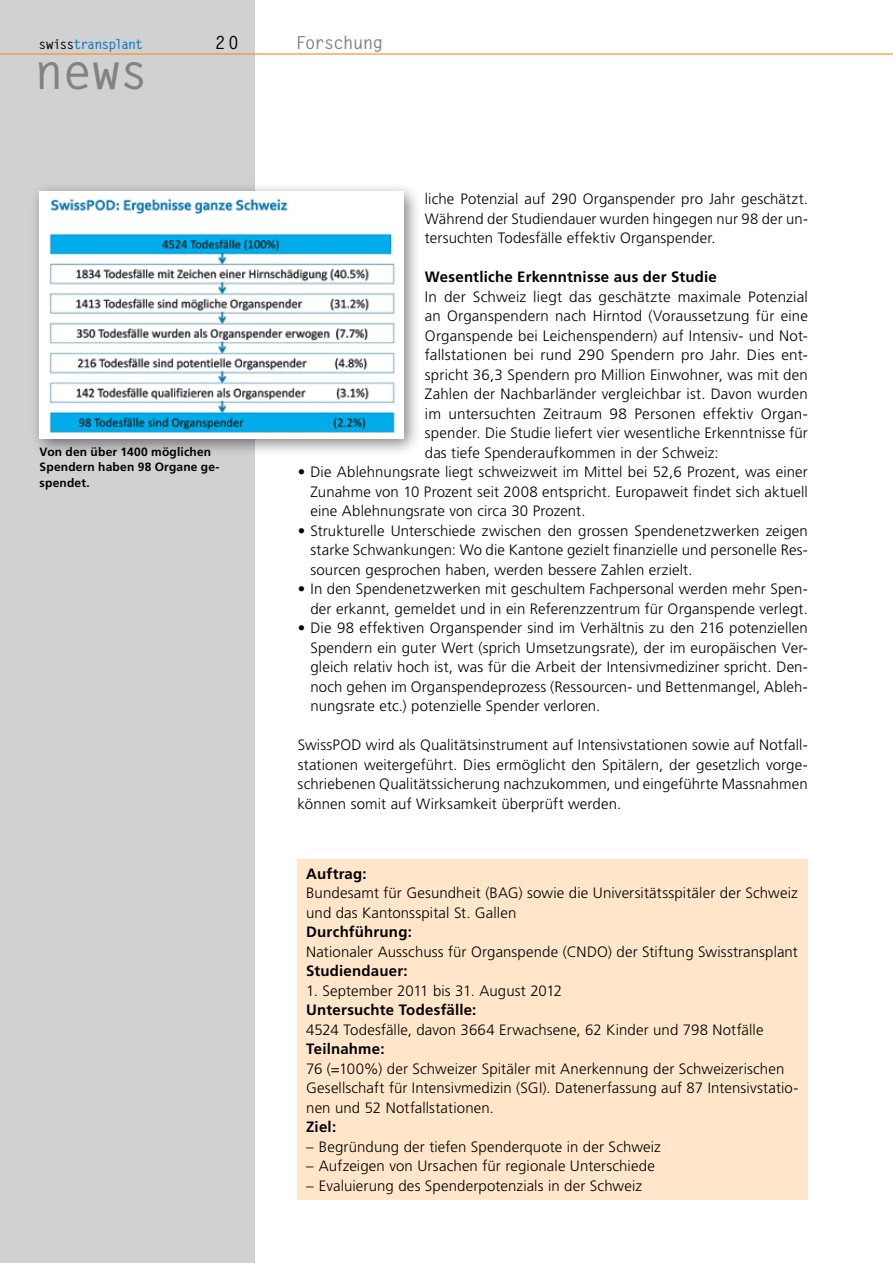
<style>
.page{position:relative;width:893px;height:1263px;background:#fff}
.page>*{position:absolute;margin:0;border:0;box-sizing:border-box;transform-origin:0 0}
.t1{font:700 49.5px "Letter Gothic Std";color:#808285}
.t2{font:700 18px "Letter Gothic Std";letter-spacing:-.065em;color:#808285}
.t3{font:700 18px "Letter Gothic Std";color:#000}
.t4{font:300 15px/19.5px "Frutiger";letter-spacing:.01em;color:#000;text-align:justify}
.t5{font:700 15px "Frutiger";letter-spacing:.015em;color:#000}
.t6{font:700 13.5px "Letter Gothic Std";letter-spacing:-.08em;color:#0072bc}
.t7{font:700 12px/15.8px "Frutiger";letter-spacing:.015em;color:#000}
.s1{color:#000}
</style>
<div class="page">
<div style="left:0;top:0;width:255px;height:1263px;background:#cfd1d2"></div>
<hr style="left:0;top:53px;width:893px;height:2px;background:#f7941e">
<div style="left:298px;top:859px;width:510px;height:340px;background:#ffe6ca"></div>
<div style="left:30px;top:181px;width:392px;height:276px;background:#000;opacity:.5"></div>
<img style="left:40px;top:191px;width:364px;height:247px">
<p class="t6" style="left:38px;top:36px;width:106px"><span class="s1">swiss</span>transplant</p>
<p class="t3" style="left:215px;top:31px;width:26px">20</p>
<h1 class="t1" style="left:34px;top:41px;width:116px">news</h1>
<p class="t7" style="left:40px;top:444px;width:181px">Von den über 1400 möglichen<br>Spendern haben 98 Organe ge&shy;spendet.</p>
<p class="t2" style="left:296px;top:31px;width:89px">Forschung</p>
<p class="t4" style="left:425px;top:189px;width:385px">liche Potenzial auf 290 Organspender pro Jahr geschätzt.<br>Während der Studiendauer wurden hingegen nur 98 der un&shy;tersuchten Todesfälle effektiv Organspender.</p>
<p class="t5" style="left:425px;top:268px;width:294px">Wesentliche Erkenntnisse aus der Studie</p>
<p class="t4" style="left:425px;top:287px;width:385px">In der Schweiz liegt das geschätzte maximale Potenzial an Organspendern nach Hirntod (Voraussetzung für eine Organspende bei Leichenspendern) auf Intensiv- und Not&shy;fallstationen bei rund 290 Spendern pro Jahr. Dies ent&shy;spricht 36,3 Spendern pro Million Einwohner, was mit den Zahlen der Nachbarländer vergleichbar ist. Davon wurden im untersuchten Zeitraum 98 Personen effektiv Organ&shy;spender. Die Studie liefert vier wesentliche Erkenntnisse für das tiefe Spenderaufkommen in der Schweiz:</p>
<p class="t4" style="left:310px;top:462px;width:499px;text-indent:-13px">• Die Ablehnungsrate liegt schweizweit im Mittel bei 52,6 Prozent, was einer Zunahme von 10 Prozent seit 2008 entspricht. Europaweit findet sich aktuell eine Ablehnungsrate von circa 30 Prozent.</p>
<p class="t4" style="left:310px;top:521px;width:499px;text-indent:-13px">• Strukturelle Unterschiede zwischen den grossen Spendenetzwerken zeigen starke Schwankungen: Wo die Kantone gezielt finanzielle und personelle Res&shy;sourcen gesprochen haben, werden bessere Zahlen erzielt.</p>
<p class="t4" style="left:298px;top:579px;width:512px;text-align:right">• In den Spendenetzwerken mit geschultem Fachpersonal werden mehr Spen&shy;der erkannt, gemeldet und in ein Referenzzentrum für Organspende verlegt.</p>
<p class="t4" style="left:310px;top:618px;width:499px;text-indent:-13px">• Die 98 effektiven Organspender sind im Verhältnis zu den 216 potenziellen Spendern ein guter Wert (sprich Umsetzungsrate), der im europäischen Ver&shy;gleich relativ hoch ist, was für die Arbeit der Intensivmediziner spricht. Den&shy;noch gehen im Organspendeprozess (Ressourcen- und Bettenmangel, Ableh&shy;nungsrate etc.) potenzielle Spender verloren.</p>
<p class="t4" style="left:298px;top:735px;width:512px">SwissPOD wird als Qualitätsinstrument auf Intensivstationen sowie auf Notfall&shy;stationen weitergeführt. Dies ermöglicht den Spitälern, der gesetzlich vorge&shy;schriebenen Qualitätssicherung nachzukommen, und eingeführte Massnahmen können somit auf Wirksamkeit überprüft werden.</p>
<p class="t5" style="left:306px;top:865px;width:62px">Auftrag:</p>
<p class="t4" style="left:306px;top:883px;width:493px">Bundesamt für Gesundheit (BAG) sowie die Universitätsspitäler der Schweiz und das Kantonsspital St. Gallen</p>
<p class="t5" style="left:306px;top:923px;width:107px">Durchführung:</p>
<p class="t4" style="left:306px;top:942px;width:493px">Nationaler Ausschuss für Organspende (CNDO) der Stiftung Swisstransplant</p>
<p class="t5" style="left:306px;top:962px;width:103px">Studiendauer:</p>
<p class="t4" style="left:306px;top:981px;width:258px">1. September 2011 bis 31. August 2012</p>
<p class="t5" style="left:306px;top:1001px;width:172px">Untersuchte Todesfälle:</p>
<p class="t4" style="left:306px;top:1020px;width:459px">4524 Todesfälle, davon 3664 Erwachsene, 62 Kinder und 798 Notfälle</p>
<p class="t5" style="left:306px;top:1040px;width:80px">Teilnahme:</p>
<p class="t4" style="left:306px;top:1059px;width:494px;text-align:left">76 (=100%) der Schweizer Spitäler mit Anerkennung der Schweizerischen<br>Gesellschaft für Intensivmedizin (SGI). Datenerfassung auf 87 Intensivstatio&shy;nen und 52 Notfallstationen.</p>
<p class="t5" style="left:306px;top:1118px;width:32px">Ziel:</p>
<p class="t4" style="left:306px;top:1137px;width:356px">– Begründung der tiefen Spenderquote in der Schweiz</p>
<p class="t4" style="left:306px;top:1156px;width:350px">– Aufzeigen von Ursachen für regionale Unterschiede</p>
<p class="t4" style="left:306px;top:1176px;width:337px">– Evaluierung des Spenderpotenzials in der Schweiz</p>
</div>
